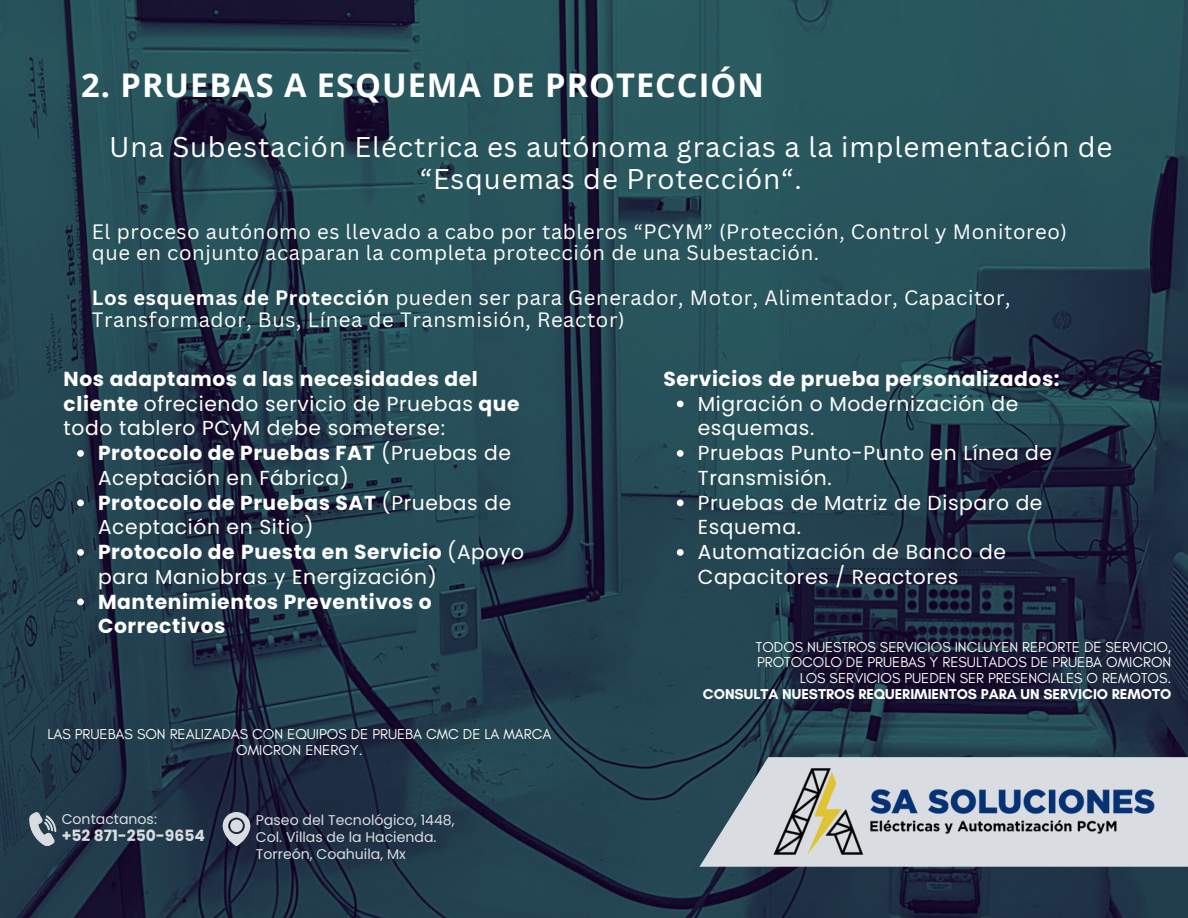
<style>
.page{position:relative;width:1188px;height:918px;background:#fff}
.page>*{position:absolute;margin:0;border:0;box-sizing:border-box;transform-origin:0 0}
.t1{font:700 32.55px "Open Sans";letter-spacing:.03em;color:#fff}
.t2{font:27.75px/31.5px "Canva Sans";letter-spacing:.03em;color:#fff;text-align:center}
.t3{font:20.25px/24.8px "Poppins";letter-spacing:.03em;color:#fff}
.t4{font:20.25px/21.3px "Canva Sans";letter-spacing:.03em;color:#fff}
.t5{font:700 20.25px/24.8px "Poppins";letter-spacing:.03em;color:#fff}
.t6{font:700 15.45px "Poppins";color:#d9dde1}
.t7{font:14.7px/15.8px "Glacial Indifference";color:#fff;text-align:center}
.t8{font:14.1px/17px "Poppins";color:#d9dde1}
.s1{font-weight:700}
</style>
<div class="page">
<img style="left:0;top:0;width:1188px;height:918px">
<svg style="left:223px;top:812px;width:27px;height:34px"></svg>
<svg style="left:29px;top:812px;width:27px;height:34px"></svg>
<svg style="left:77px;top:450px;width:7px;height:7px"></svg>
<svg style="left:77px;top:500px;width:7px;height:6px"></svg>
<svg style="left:77px;top:549px;width:7px;height:7px"></svg>
<svg style="left:77px;top:599px;width:7px;height:6px"></svg>
<svg style="left:677px;top:401px;width:7px;height:6px"></svg>
<svg style="left:677px;top:450px;width:7px;height:7px"></svg>
<svg style="left:677px;top:500px;width:7px;height:6px"></svg>
<svg style="left:677px;top:549px;width:7px;height:7px"></svg>
<svg style="left:699px;top:757px;width:41px;height:110px;background:#59717b"></svg>
<img style="left:740px;top:745px;width:448px;height:134px">
<p class="t1" style="left:81px;top:62px;width:684px">2. PRUEBAS A ESQUEMA DE PROTECCIÓN</p>
<h4 class="t2" style="left:109px;top:131px;width:1005px">Una Subestación Eléctrica es autónoma gracias a la implementación de “Esquemas de Protección“.</h4>
<p class="t4" style="left:92px;top:220px;width:977px">El proceso autónomo es llevado a cabo por tableros “PCYM” (Protección, Control y Monitoreo) que en conjunto acaparan la completa protección de una Subestación.</p>
<p class="t4" style="left:92px;top:286px;width:920px;line-height:22.5px"><span class="s1">Los esquemas de Protección</span> pueden ser para Generador, Motor, Alimentador, Capacitor,<br>Transformador, Bus, Línea de Transmisión, Reactor)</p>
<p class="t3" style="left:64px;top:366px;width:458px"><span class="s1">Nos adaptamos a las necesidades del cliente</span> ofreciendo servicio de Pruebas <span class="s1">que </span>todo tablero PCyM debe someterse:</p>
<h6 class="t3" style="left:98px;top:441px;width:414px"><span class="s1">Protocolo de Pruebas FAT</span> (Pruebas de<br>Aceptación en Fábrica)</h6>
<p class="t3" style="left:98px;top:490px;width:415px"><span class="s1">Protocolo de Pruebas SAT</span> (Pruebas de<br>Aceptación en Sitio)</p>
<p class="t3" style="left:98px;top:540px;width:428px"><span class="s1">Protocolo de Puesta en Servicio</span> (Apoyo para Maniobras y Energización)</p>
<h5 class="t5" style="left:98px;top:589px;width:335px">Mantenimientos Preventivos o<br>Correctivos</h5>
<p class="t5" style="left:663px;top:366px;width:398px">Servicios de prueba personalizados:</p>
<p class="t3" style="left:698px;top:391px;width:322px">Migración o Modernización de esquemas.</p>
<p class="t3" style="left:698px;top:441px;width:356px">Pruebas Punto-Punto en Línea de<br>Transmisión.</p>
<h3 class="t3" style="left:698px;top:490px;width:346px">Pruebas de Matriz de Disparo de<br>Esquema.</h3>
<p class="t3" style="left:698px;top:540px;width:310px">Automatización de Banco de<br>Capacitores / Reactores</p>
<p class="t7" style="left:47px;top:726px;width:506px">LAS PRUEBAS SON REALIZADAS CON EQUIPOS DE PRUEBA CMC DE LA MARCA<br>OMICRON ENERGY.</p>
<h2 class="t8" style="left:62px;top:811px;width:97px">Contactanos:</h2>
<h4 class="t8" style="left:256px;top:812px;width:200px">Paseo del Tecnológico, 1448,<br>Col. Villas de la Hacienda.</h4>
<h4 class="t8" style="left:256px;top:845px;width:151px">Torreón, Coahuila, Mx</h4>
<h1 class="t6" style="left:62px;top:825px;width:145px">+52 871-250-9654</h1>
<p class="t7" style="left:703px;top:639px;width:470px;text-align:right">TODOS NUESTROS SERVICIOS INCLUYEN REPORTE DE SERVICIO, PROTOCOLO DE PRUEBAS Y RESULTADOS DE PRUEBA OMICRON<br>LOS SERVICIOS PUEDEN SER PRESENCIALES O REMOTOS.<br><span class="s1">CONSULTA NUESTROS REQUERIMIENTOS PARA UN SERVICIO REMOTO</span></p>
</div>
